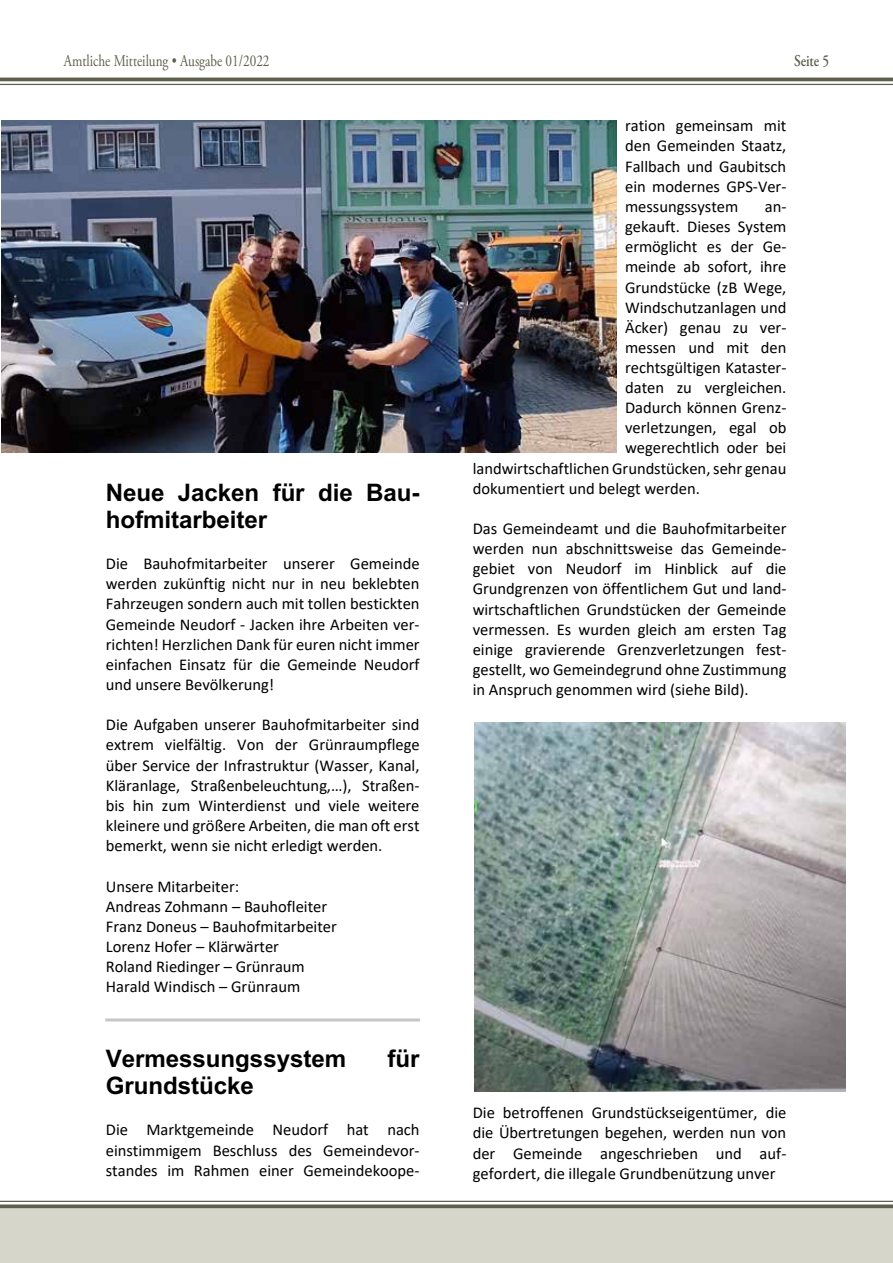
<style>
.page{position:relative;width:893px;height:1263px;background:#fff}
.page>*{position:absolute;margin:0;border:0;box-sizing:border-box;transform-origin:0 0}
.t1{font:700 24.15px/27.8px "Arial";letter-spacing:-.005em;color:#000}
.t2{font:16.5px/20.1px "Calibri";color:#000;text-align:justify}
.t3{font:16.5px "Adobe Garamond Pro";color:#605f4d;scale:.8 1}
.t4{font:600 16.5px "Adobe Garamond Pro";color:#605f4d;scale:.8 1}
</style>
<div class="page">
<hr style="left:0;top:78px;width:893px;height:3px;background:#605f4d">
<hr style="left:0;top:84px;width:893px;height:1px;background:#605f4d">
<div style="left:0;top:1208px;width:893px;height:55px;background:#d7d6ca"></div>
<svg style="left:0;top:1204px;width:893px;height:4px;background:#737262"></svg>
<hr style="left:0;top:1201px;width:893px;height:1px;background:#605f4d">
<svg style="left:105px;top:1021px;width:283px;height:1px"></svg>
<img style="left:1px;top:120px;width:615px;height:333px">
<img style="left:474px;top:723px;width:372px;height:369px">
<hr style="left:105px;top:1018px;width:315px;height:3px;background:#c6c6c6">
<p class="t3" style="left:64px;top:50px;width:259px">Amtliche Mitteilung • Ausgabe 01/2022</p>
<p class="t4" style="left:794px;top:51px;width:45px">Seite 5</p>
<h1 class="t1" style="left:106px;top:479px;width:315px">Neue Jacken für die Bau&shy;hofmitarbeiter</h1>
<p class="t2" style="left:106px;top:553px;width:315px">Die Bauhofmitarbeiter unserer Gemeinde werden zukünftig nicht nur in neu beklebten Fahrzeugen sondern auch mit tollen bestickten Gemeinde Neudorf - Jacken ihre Arbeiten ver&shy;richten! Herzlichen Dank für euren nicht immer einfachen Einsatz für die Gemeinde Neudorf und unsere Bevölkerung!</p>
<p class="t2" style="left:106px;top:714px;width:315px">Die Aufgaben unserer Bauhofmitarbeiter sind extrem vielfältig. Von der Grünraumpflege über Service der Infrastruktur (Wasser, Kanal, Kläranlage, Straßenbeleuchtung,…), Straßen&shy;bis hin zum Winterdienst und viele weitere kleinere und größere Arbeiten, die man oft erst bemerkt, wenn sie nicht erledigt werden.</p>
<p class="t2" style="left:106px;top:876px;width:233px;text-align:left">Unsere Mitarbeiter:<br>Andreas Zohmann – Bauhofleiter<br>Franz Doneus – Bauhofmitarbeiter<br>Lorenz Hofer – Klärwärter<br>Roland Riedinger – Grünraum<br>Harald Windisch – Grünraum</p>
<h1 class="t1" style="left:106px;top:1045px;width:242px">Vermessungssystem</h1>
<h1 class="t1" style="left:388px;top:1045px;width:34px">für</h1>
<h1 class="t1" style="left:106px;top:1072px;width:150px">Grundstücke</h1>
<p class="t2" style="left:106px;top:1119px;width:315px">Die Marktgemeinde Neudorf hat nach einstimmigem Beschluss des Gemeindevor&shy;standes im Rahmen einer Gemeindekoope-</p>
<p class="t2" style="left:625px;top:115px;width:163px">ration gemeinsam mit den Gemeinden Staatz, Fallbach und Gaubitsch ein modernes GPS-Ver&shy;messungssystem</p>
<p class="t2" style="left:765px;top:196px;width:23px">an-</p>
<p class="t2" style="left:625px;top:216px;width:163px">gekauft. Dieses System</p>
<p class="t2" style="left:625px;top:236px;width:163px">ermöglicht es der Ge-</p>
<p class="t2" style="left:625px;top:256px;width:163px">meinde ab sofort, ihre</p>
<p class="t2" style="left:625px;top:277px;width:163px">Grundstücke (zB Wege,</p>
<p class="t2" style="left:625px;top:297px;width:163px">Windschutzanlagen und</p>
<p class="t2" style="left:625px;top:317px;width:163px">Äcker) genau zu ver-</p>
<p class="t2" style="left:625px;top:337px;width:163px">messen und mit den</p>
<p class="t2" style="left:625px;top:357px;width:163px">rechtsgültigen Kataster-</p>
<p class="t2" style="left:625px;top:377px;width:163px">daten zu vergleichen.</p>
<p class="t2" style="left:625px;top:397px;width:163px">Dadurch können Grenz-</p>
<p class="t2" style="left:625px;top:417px;width:163px">verletzungen, egal ob</p>
<p class="t2" style="left:625px;top:437px;width:163px">wegerechtlich oder bei</p>
<p class="t2" style="left:473px;top:458px;width:315px">landwirtschaftlichen Grundstücken, sehr genau</p>
<p class="t2" style="left:473px;top:478px;width:229px">dokumentiert und belegt werden.</p>
<p class="t2" style="left:473px;top:518px;width:315px">Das Gemeindeamt und die Bauhofmitarbeiter werden nun abschnittsweise das Gemeinde&shy;gebiet von Neudorf im Hinblick auf die Grundgrenzen von öffentlichem Gut und land&shy;wirtschaftlichen Grundstücken der Gemeinde vermessen. Es wurden gleich am ersten Tag einige gravierende Grenzverletzungen fest&shy;gestellt, wo Gemeindegrund ohne Zustimmung in Anspruch genommen wird (siehe Bild).</p>
<p class="t2" style="left:473px;top:1102px;width:315px">Die betroffenen Grundstückseigentümer, die die Übertretungen begehen, werden nun von der Gemeinde angeschrieben und auf&shy;gefordert, die illegale Grundbenützung unver</p>
</div>
